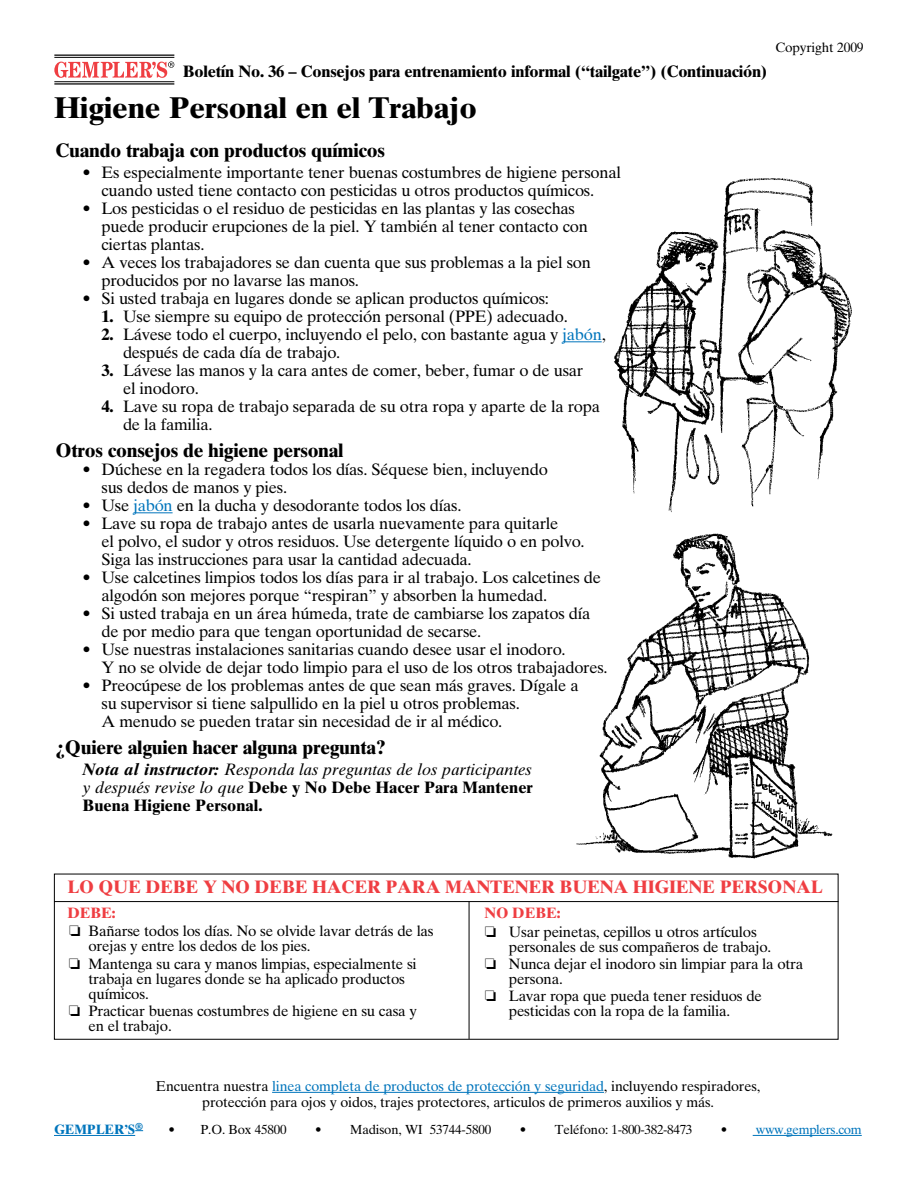
<style>
.page{position:relative;width:918px;height:1188px;background:#fff}
.page>*{position:absolute;margin:0;border:0;box-sizing:border-box;transform-origin:0 0}
.t1{font:700 30px "Times Ten LT Std";letter-spacing:-.01em;color:#000;scale:1.05 1}
.t2{font:700 19.5px "Times Ten LT Std";letter-spacing:-.015em;color:#000}
.t3{font:700 18px "Times Ten LT Std";letter-spacing:-.015em;color:#ef3e42}
.t4{font:16.5px/18px "Times Ten LT Std";letter-spacing:-.015em;color:#000}
.t5{font:italic 16.5px/18px "Times Ten LT Std";color:#000;text-align:justify}
.t6{font:700 16.5px "Times Ten LT Std";letter-spacing:-.015em;color:#000}
.t7{font:15px/15px "Times Ten LT Std";letter-spacing:-.015em;color:#000}
.t8{font:700 15px "Times Ten LT Std";letter-spacing:-.01em;color:#ef3e42}
.t9{font:14.25px/16.5px "Times Ten LT Std";letter-spacing:-.01em;color:#000;text-align:center}
.t10{font:13.5px "Times Ten LT Std";letter-spacing:-.01em;color:#000}
.t11{font:700 13.5px "Times Ten LT Std";letter-spacing:-.01em;color:#0075bc}
.t12{font:13.2px "Times Ten LT Std";letter-spacing:-.01em;color:#000}
.t13{font:13.2px "Times Ten LT Std";letter-spacing:-.025em;color:#0075bc}
.s1{font-weight:700}
.s2{color:#0075bc}
.s3{font-weight:700;font-style:normal}
.s4{color:#000}
</style>
<div class="page">
<hr style="left:54px;top:57px;width:120px;height:1px;background:#000">
<hr style="left:54px;top:81px;width:120px;height:1px;background:#000">
<hr style="left:54px;top:55px;width:120px;height:1px;background:#000">
<hr style="left:54px;top:83px;width:120px;height:2px;background:#000">
<svg style="left:54px;top:61px;width:120px;height:17px"></svg>
<img style="left:576px;top:533px;width:257px;height:326px">
<img style="left:614px;top:178px;width:238px;height:335px">
<div style="left:54px;top:874px;width:784px;height:166px;border:1px solid #000"></div>
<hr style="left:54px;top:901px;width:784px;height:1px;background:#000">
<hr style="left:469px;top:901px;width:1px;height:138px;background:#000">
<hr style="left:563px;top:341px;width:39px;height:1px;background:#0075bc">
<hr style="left:133px;top:512px;width:40px;height:1px;background:#0075bc">
<hr style="left:272px;top:1092px;width:332px;height:1px;background:#0075bc">
<hr style="left:54px;top:1135px;width:81px;height:1px;background:#0075bc">
<hr style="left:753px;top:1135px;width:109px;height:1px;background:#0075bc">
<p class="t6" style="left:183px;top:61px;width:586px">Boletín No. 36 – Consejos para entrenamiento informal (“tailgate”) (Continuación)</p>
<h1 class="t1" style="left:54px;top:90px;width:404px">Higiene Personal en el Trabajo</h1>
<p class="t2" style="left:56px;top:139px;width:331px">Cuando trabaja con productos químicos</p>
<p class="t4" style="left:82px;top:163px;width:540px;text-align:center">• Es especialmente importante tener buenas costumbres de higiene personal cuando usted tiene contacto con pesticidas u otros productos químicos.</p>
<p class="t4" style="left:102px;top:199px;width:488px;text-indent:-19px">• Los pesticidas o el residuo de pesticidas en las plantas y las cosechas puede producir erupciones de la piel. Y también al tener contacto con ciertas plantas.</p>
<p class="t4" style="left:102px;top:254px;width:491px;text-indent:-19px">• A veces los trabajadores se dan cuenta que sus problemas a la piel son producidos por no lavarse las manos.</p>
<p class="t4" style="left:82px;top:290px;width:468px">• Si usted trabaja en lugares donde se aplican productos químicos:</p>
<p class="t4" style="left:102px;top:308px;width:468px"><span class="s1">1.</span> Use siempre su equipo de protección personal (PPE) adecuado.</p>
<p class="t4" style="left:123px;top:326px;width:484px;text-indent:-21px"><span class="s1">2.</span> Lávese todo el cuerpo, incluyendo el pelo, con bastante agua y <span class="s2">jabón</span>, después de cada día de trabajo.</p>
<p class="t4" style="left:123px;top:362px;width:462px;text-indent:-21px"><span class="s1">3.</span> Lávese las manos y la cara antes de comer, beber, fumar o de usar el inodoro.</p>
<p class="t4" style="left:123px;top:398px;width:478px;text-indent:-21px"><span class="s1">4.</span> Lave su ropa de trabajo separada de su otra ropa y aparte de la ropa de la familia.</p>
<p class="t2" style="left:56px;top:439px;width:290px">Otros consejos de higiene personal</p>
<p class="t4" style="left:102px;top:460px;width:448px;text-indent:-19px">• Dúchese en la regadera todos los días. Séquese bien, incluyendo sus dedos de manos y pies.</p>
<p class="t4" style="left:82px;top:496px;width:380px">• Use <span class="s2">jabón</span> en la ducha y desodorante todos los días.</p>
<p class="t4" style="left:102px;top:514px;width:485px;text-indent:-19px">• Lave su ropa de trabajo antes de usarla nuevamente para quitarle<br>el polvo, el sudor y otros residuos. Use detergente líquido o en polvo.<br>Siga las instrucciones para usar la cantidad adecuada.</p>
<p class="t4" style="left:102px;top:569px;width:501px;text-indent:-19px">• Use calcetines limpios todos los días para ir al trabajo. Los calcetines de algodón son mejores porque “respiran” y absorben la humedad.</p>
<p class="t4" style="left:102px;top:605px;width:490px;text-indent:-19px">• Si usted trabaja en un área húmeda, trate de cambiarse los zapatos día de por medio para que tengan oportunidad de secarse.</p>
<p class="t4" style="left:102px;top:641px;width:508px;text-indent:-19px">• Use nuestras instalaciones sanitarias cuando desee usar el inodoro.<br>Y no se olvide de dejar todo limpio para el uso de los otros trabajadores.</p>
<p class="t4" style="left:102px;top:677px;width:479px;text-indent:-19px">• Preocúpese de los problemas antes de que sean más graves. Dígale a su supervisor si tiene salpullido en la piel u otros problemas.<br>A menudo se pueden tratar sin necesidad de ir al médico.</p>
<p class="t2" style="left:56px;top:736px;width:332px">¿Quiere alguien hacer alguna pregunta?</p>
<p class="t5" style="left:82px;top:760px;width:452px"><span class="s1">Nota al instructor:</span> Responda las preguntas de los participantes y después revise lo que <span class="s3">Debe y No Debe Hacer Para Mantener Buena Higiene Personal.</span></p>
<p class="t10" style="left:775px;top:40px;width:90px">Copyright 2009</p>
<p class="t3" style="left:68px;top:875px;width:757px">LO QUE DEBE Y NO DEBE HACER PARA MANTENER BUENA HIGIENE PERSONAL</p>
<p class="t8" style="left:68px;top:903px;width:50px">DEBE:</p>
<p class="t8" style="left:484px;top:903px;width:77px">NO DEBE:</p>
<p class="t7" style="left:88px;top:924px;width:347px">Bañarse todos los días. No se olvide lavar detrás de las orejas y entre los dedos de los pies.</p>
<p class="t7" style="left:88px;top:956px;width:330px">Mantenga su cara y manos limpias, especialmente si trabaja en lugares donde se ha aplicado productos químicos.</p>
<p class="t7" style="left:88px;top:1003px;width:330px">Practicar buenas costumbres de higiene en su casa y en el trabajo.</p>
<p class="t7" style="left:509px;top:924px;width:264px">Usar peinetas, cepillos u otros artículos personales de sus compañeros de trabajo.</p>
<p class="t7" style="left:509px;top:956px;width:296px">Nunca dejar el inodoro sin limpiar para la otra persona.</p>
<p class="t7" style="left:509px;top:988px;width:255px">Lavar ropa que pueda tener residuos de pesticidas con la ropa de la familia.</p>
<p class="t9" style="left:156px;top:1078px;width:606px">Encuentra nuestra <span class="s2">linea completa de productos de protección y seguridad</span>, incluyendo respiradores, protección para ojos y oidos, trajes protectores, articulos de primeros auxilios y más.</p>
<p class="t11" style="left:54px;top:1121px;width:91px">GEMPLER’S<sup>®</sup></p>
<p class="t12" style="left:169px;top:1122px;width:120px">• P.O. Box 45800</p>
<p class="t12" style="left:315px;top:1122px;width:178px">• Madison, WI 53744-5800</p>
<p class="t12" style="left:520px;top:1122px;width:174px">• Teléfono: 1-800-382-8473</p>
<p class="t13" style="left:721px;top:1122px;width:142px"><span class="s4">•</span> www.gemplers.com</p>
</div>
